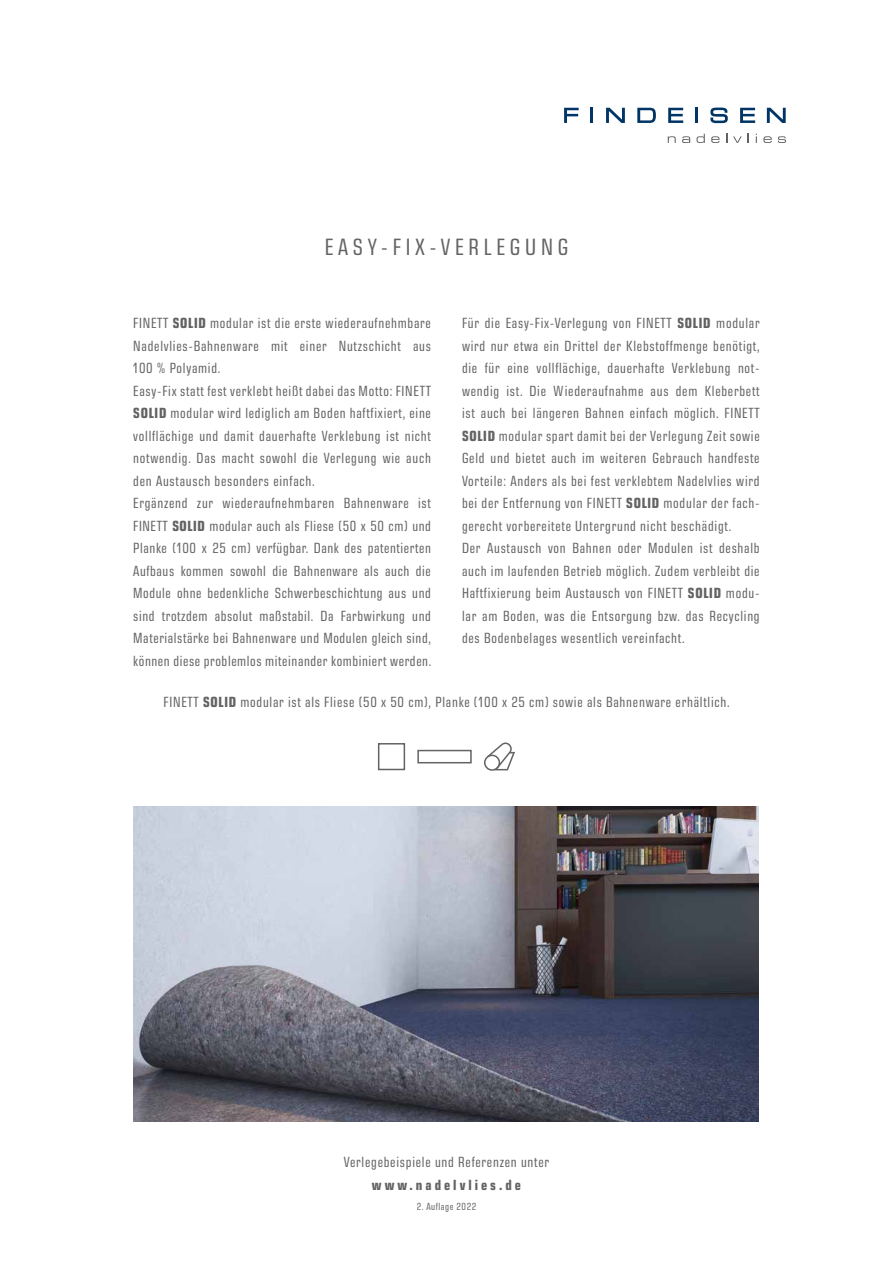
<style>
.page{position:relative;width:893px;height:1263px;background:#fff}
.page>*{position:absolute;margin:0;border:0;box-sizing:border-box;transform-origin:0 0}
.t1{font:condensed 24px "Eurostile Next LT Pro";letter-spacing:.2em;color:#646363}
.t2{font:condensed 15px/22.5px "Eurostile Next LT Pro";letter-spacing:.05em;color:#646363}
.t3{font:700 condensed 15px "Eurostile Next LT Pro";letter-spacing:.2em;color:#646363}
.t4{font:condensed 10.5px "Eurostile Next LT Pro";letter-spacing:.05em;color:#646363}
.s1{font-weight:700}
</style>
<div class="page">
<svg style="left:564px;top:108px;width:15px;height:15px"></svg>
<svg style="left:591px;top:108px;width:2px;height:15px"></svg>
<svg style="left:606px;top:108px;width:19px;height:15px"></svg>
<svg style="left:637px;top:108px;width:19px;height:15px"></svg>
<svg style="left:668px;top:108px;width:15px;height:15px"></svg>
<hr style="left:695px;top:108px;width:3px;height:15px;background:#003565">
<svg style="left:710px;top:108px;width:18px;height:15px"></svg>
<svg style="left:740px;top:108px;width:15px;height:15px"></svg>
<svg style="left:767px;top:108px;width:19px;height:15px"></svg>
<svg style="left:668px;top:136px;width:8px;height:7px"></svg>
<svg style="left:682px;top:136px;width:8px;height:7px"></svg>
<svg style="left:696px;top:134px;width:9px;height:9px"></svg>
<svg style="left:711px;top:136px;width:8px;height:7px"></svg>
<svg style="left:733px;top:136px;width:9px;height:7px"></svg>
<svg style="left:763px;top:136px;width:9px;height:7px"></svg>
<svg style="left:778px;top:136px;width:8px;height:7px"></svg>
<img style="left:133px;top:806px;width:625px;height:315px">
<div style="left:378px;top:743px;width:27px;height:27px;border:2px solid #646363"></div>
<div style="left:484px;top:754px;width:16px;height:17px;border:2px solid #646363;border-radius:50%"></div>
<svg style="left:486px;top:742px;width:29px;height:29px"></svg>
<div style="left:417px;top:750px;width:55px;height:13px;border:2px solid #646363"></div>
<h1 class="t1" style="left:325px;top:234px;width:245px">EASY-FIX-VERLEGUNG</h1>
<p class="t2" style="left:133px;top:312px;width:299px">FINETT <span class="s1">SOLID</span> modular ist die erste wiederaufnehmbare Nadelvlies-Bahnenware mit einer Nutzschicht aus 100 % Polyamid.<br>Easy-Fix statt fest verklebt heißt dabei das Motto: FINETT <span class="s1">SOLID</span> modular wird lediglich am Boden haftfixiert, eine vollflächige und damit dauerhafte Verklebung ist nicht notwendig. Das macht sowohl die Verlegung wie auch den Austausch besonders einfach.<br>Ergänzend zur wiederaufnehmbaren Bahnenware ist FINETT <span class="s1">SOLID</span> modular auch als Fliese (50 x 50 cm) und Planke (100 x 25 cm) verfügbar. Dank des patentierten Aufbaus kommen sowohl die Bahnenware als auch die Module ohne bedenkliche Schwerbeschichtung aus und sind trotzdem absolut maßstabil. Da Farbwirkung und Materialstärke bei Bahnenware und Modulen gleich sind, können diese problemlos miteinander kombiniert werden.</p>
<p class="t2" style="left:462px;top:312px;width:299px">Für die Easy-Fix-Verlegung von FINETT <span class="s1">SOLID</span> modular wird nur etwa ein Drittel der Klebstoffmenge benötigt, die für eine vollflächige, dauerhafte Verklebung not&shy;wendig ist. Die Wiederaufnahme aus dem Kleberbett ist auch bei längeren Bahnen einfach möglich. FINETT <span class="s1">SOLID</span> modular spart damit bei der Verlegung Zeit sowie Geld und bietet auch im weiteren Gebrauch handfeste Vorteile: Anders als bei fest verklebtem Nadelvlies wird bei der Entfernung von FINETT <span class="s1">SOLID</span> modular der fach&shy;gerecht vorbereitete Untergrund nicht beschädigt.<br>Der Austausch von Bahnen oder Modulen ist deshalb auch im laufenden Betrieb möglich. Zudem verbleibt die Haftfixierung beim Austausch von FINETT <span class="s1">SOLID</span> modu&shy;lar am Boden, was die Entsorgung bzw. das Recycling des Bodenbelages wesentlich vereinfacht.</p>
<p class="t2" style="left:164px;top:691px;width:567px">FINETT <span class="s1">SOLID</span> modular ist als Fliese (50 x 50 cm), Planke (100 x 25 cm) sowie als Bahnenware erhältlich.</p>
<p class="t2" style="left:344px;top:1151px;width:207px">Verlegebeispiele und Referenzen unter</p>
<p class="t3" style="left:372px;top:1176px;width:151px">www.nadelvlies.de</p>
<p class="t4" style="left:417px;top:1200px;width:61px">2. Auflage 2022</p>
</div>
